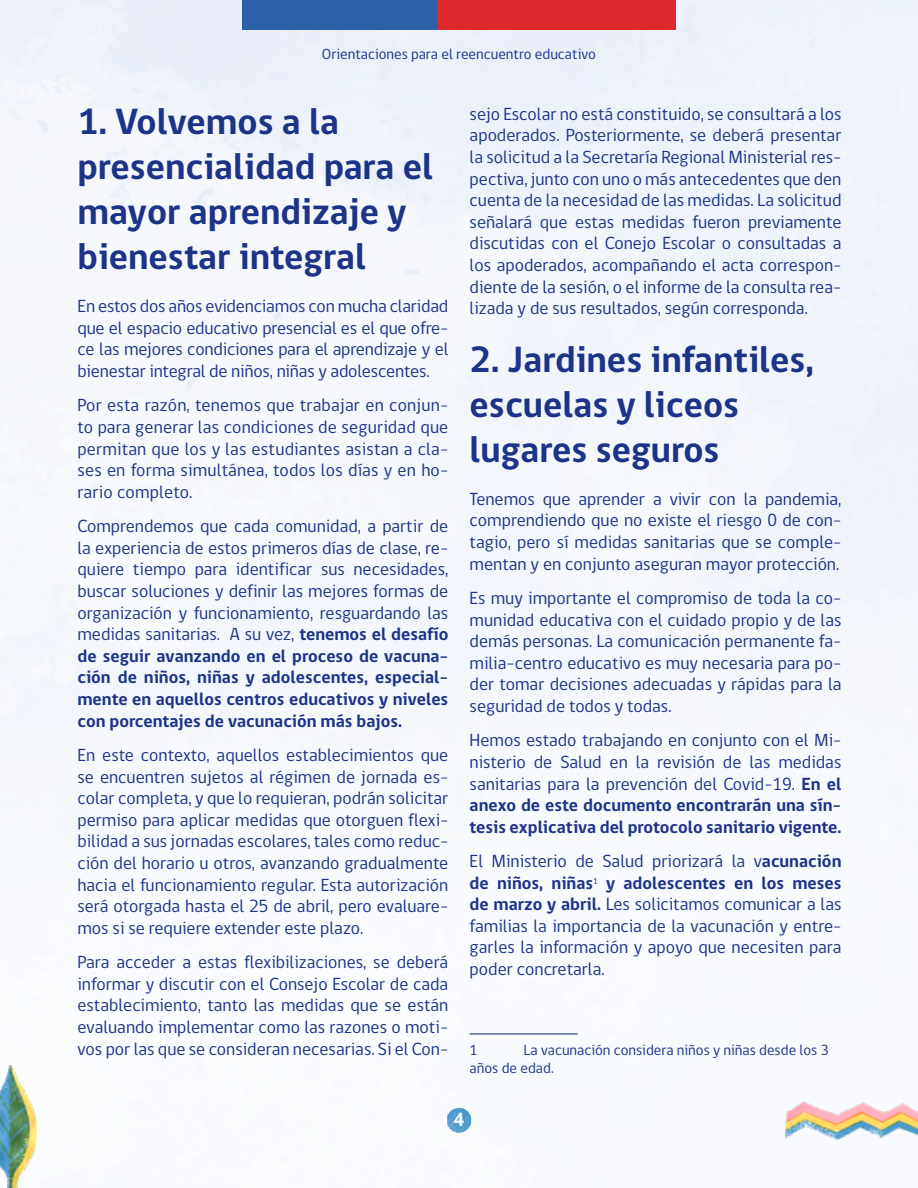
<style>
.page{position:relative;width:918px;height:1188px;background:#fff}
.page>*{position:absolute;margin:0;border:0;box-sizing:border-box;transform-origin:0 0}
.t1{font:700 37.5px/45px "gob CL";color:#1c3387}
.t2{font:700 19.5px "gob CL";color:#fff}
.t3{font:18px/21.6px "gob CL";color:#1c3387;text-align:justify}
.t4{font:15px/18px "gob CL";color:#1c3387}
.s1{font-weight:700}
</style>
<div class="page">
<img style="left:0;top:0;width:918px;height:1143px">
<div style="left:242px;top:0;width:195px;height:29px;background:#2b61a6"></div>
<div style="left:437px;top:0;width:239px;height:29px;background:#de292c"></div>
<img style="left:447px;top:1108px;width:24px;height:25px">
<hr style="left:470px;top:1033px;width:108px;height:1px;background:#1c3387">
<img style="left:0;top:1066px;width:36px;height:122px">
<img style="left:784px;top:1101px;width:134px;height:39px">
<p class="t4" style="left:322px;top:45px;width:276px">Orientaciones para el reencuentro educativo</p>
<h1 class="t1" style="left:77px;top:100px;width:357px">1. Volvemos a la presencialidad para el mayor aprendizaje y bienestar integral</h1>
<p class="t3" style="left:77px;top:296px;width:372px">En estos dos años evidenciamos con mucha claridad que el espacio educativo presencial es el que ofre&shy;ce las mejores condiciones para el aprendizaje y el bienestar integral de niños, niñas y adolescentes.</p>
<p class="t3" style="left:77px;top:395px;width:372px">Por esta razón, tenemos que trabajar en conjun&shy;to para generar las condiciones de seguridad que permitan que los y las estudiantes asistan a cla&shy;ses en forma simultánea, todos los días y en ho&shy;rario completo.</p>
<p class="t3" style="left:77px;top:516px;width:372px">Comprendemos que cada comunidad, a partir de la experiencia de estos primeros días de clase, re&shy;quiere tiempo para identificar sus necesidades, buscar soluciones y definir las mejores formas de organización y funcionamiento, resguardando las medidas sanitarias. A su vez, <span class="s1">tenemos el desafío de seguir avanzando en el proceso de vacuna&shy;ción de niños, niñas y adolescentes, especial&shy;mente en aquellos centros educativos y niveles con porcentajes de vacunación más bajos.</span></p>
<p class="t3" style="left:77px;top:745px;width:372px">En este contexto, aquellos establecimientos que se encuentren sujetos al régimen de jornada es&shy;colar completa, y que lo requieran, podrán solicitar permiso para aplicar medidas que otorguen flexi&shy;bilidad a sus jornadas escolares, tales como reduc&shy;ción del horario u otros, avanzando gradualmente hacia el funcionamiento regular. Esta autorización será otorgada hasta el 25 de abril, pero evaluare&shy;mos si se requiere extender este plazo.</p>
<p class="t3" style="left:77px;top:952px;width:372px">Para acceder a estas flexibilizaciones, se deberá informar y discutir con el Consejo Escolar de cada establecimiento, tanto las medidas que se están evaluando implementar como las razones o moti&shy;vos por las que se consideran necesarias. Si el Con-</p>
<p class="t3" style="left:470px;top:103px;width:373px">sejo Escolar no está constituido, se consultará a los apoderados. Posteriormente, se deberá presentar la solicitud a la Secretaría Regional Ministerial res&shy;pectiva, junto con uno o más antecedentes que den cuenta de la necesidad de las medidas. La solicitud señalará que estas medidas fueron previamente discutidas con el Conejo Escolar o consultadas a los apoderados, acompañando el acta correspon&shy;diente de la sesión, o el informe de la consulta rea&shy;lizada y de sus resultados, según corresponda.</p>
<h1 class="t1" style="left:470px;top:338px;width:346px">2. Jardines infantiles, escuelas y liceos lugares seguros</h1>
<p class="t3" style="left:470px;top:488px;width:373px">Tenemos que aprender a vivir con la pandemia, comprendiendo que no existe el riesgo 0 de con&shy;tagio, pero sí medidas sanitarias que se comple&shy;mentan y en conjunto aseguran mayor protección.</p>
<p class="t3" style="left:470px;top:588px;width:373px">Es muy importante el compromiso de toda la co&shy;munidad educativa con el cuidado propio y de las demás personas. La comunicación permanente fa&shy;milia-centro educativo es muy necesaria para po&shy;der tomar decisiones adecuadas y rápidas para la seguridad de todos y todas.</p>
<p class="t3" style="left:470px;top:730px;width:373px">Hemos estado trabajando en conjunto con el Mi&shy;nisterio de Salud en la revisión de las medidas sanitarias para la prevención del Covid-19. <span class="s1">En el anexo de este documento encontrarán una sín&shy;tesis explicativa del protocolo sanitario vigente.</span></p>
<p class="t3" style="left:470px;top:851px;width:373px">El Ministerio de Salud priorizará la v<span class="s1">acunación de niños, niñas</span><sup>1</sup> <span class="s1">y adolescentes en los meses de marzo y abril.</span> Les solicitamos comunicar a las familias la importancia de la vacunación y entre&shy;garles la información y apoyo que necesiten para poder concretarla.</p>
<p class="t4" style="left:470px;top:1042px;width:361px;text-indent:54px">La vacunación considera niños y niñas desde los 3 años de edad.</p>
<p class="t4" style="left:470px;top:1042px;width:10px">1</p>
<p class="t2" style="left:453px;top:1106px;width:13px">4</p>
</div>
